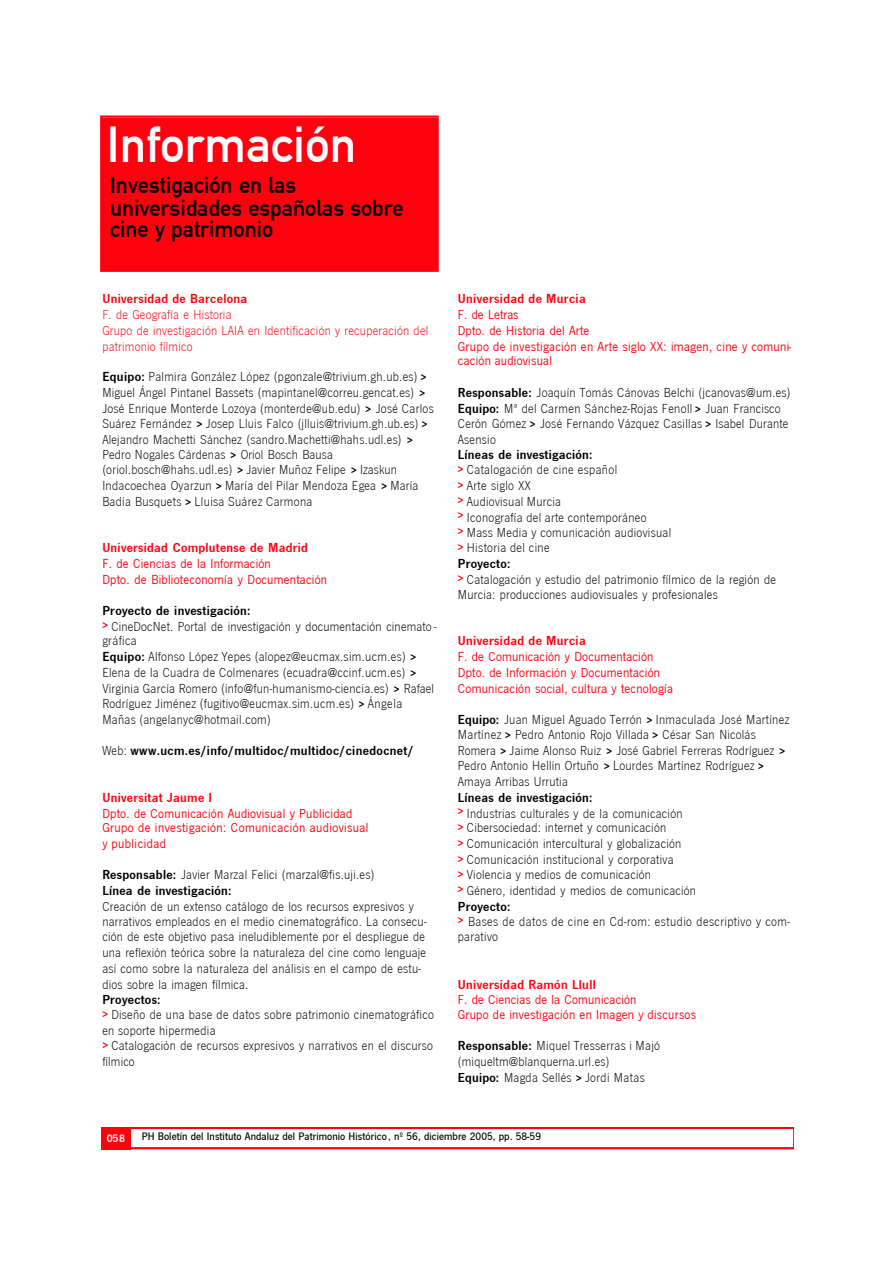
<style>
.page{position:relative;width:894px;height:1263px;background:#fff}
.page>*{position:absolute;margin:0;border:0;box-sizing:border-box;transform-origin:0 0}
.t1{font:49.5px "DIN Mittelschrift";color:#fff}
.t2{font:22.5px/21.9px "DIN Mittelschrift";color:#000}
.t3{font:13.5px/15.6px "News Got T Lig";letter-spacing:.02em;color:#000}
.t4{font:13.5px/15.8px "News Got T";letter-spacing:.02em;color:#ff000f}
.t5{font:700 13.5px "News Got T Dem";letter-spacing:.02em;color:#000}
.t6{font:700 13.5px "News Got T Dem";letter-spacing:.025em;color:#ff000f}
.t7{font:13.5px/15.8px "News Got T Lig";letter-spacing:.02em;color:#ff000f}
.t8{font:11.25px "News Got T Med";letter-spacing:.005em;color:#000}
.t9{font:700 11.25px "News Got T Dem";color:#fff}
.s1{font-family:"News Got T Dem";font-weight:700}
.s2{font-family:"News Got T Dem";font-weight:700;font-size:11.25px}
.s3{font-family:"News Got T Lig";font-weight:400}
.s4{font-family:"News Got T Dem";font-weight:700;font-size:11.25px;color:#ff000f}
</style>
<div class="page">
<svg style="left:130px;top:1127px;width:664px;height:22px"></svg>
<div style="left:101px;top:1127px;width:29px;height:22px;background:#ff000f"></div>
<div style="left:100px;top:116px;width:339px;height:156px;background:#ff000f"></div>
<h1 class="t1" style="left:107px;top:115px;width:251px">Información</h1>
<h2 class="t2" style="left:110px;top:174px;width:295px">Investigación en las universidades españolas sobre cine y patrimonio</h2>
<p class="t6" style="left:102px;top:291px;width:146px">Universidad de Barcelona</p>
<p class="t7" style="left:102px;top:306px;width:327px">F. de Geografía e Historia<br>Grupo de investigación LAIA en Identificación y recuperación del patrimonio fílmico</p>
<p class="t3" style="left:102px;top:368px;width:333px"><span class="s1">Equipo:</span> Palmira González López (pgonzale@trivium.gh.ub.es) <span class="s2">&gt; </span>Miguel Ángel Pintanel Bassets (mapintanel@correu.gencat.es) <span class="s2">&gt; </span>José Enrique Monterde Lozoya (monterde@ub.edu) <span class="s2">&gt;</span> José Carlos Suárez Fernández <span class="s2">&gt;</span> Josep Lluis Falco (jlluis@trivium.gh.ub.es) <span class="s2">&gt; </span>Alejandro Machetti Sánchez (sandro.Machetti@hahs.udl.es) <span class="s2">&gt; </span>Pedro Nogales Cárdenas <span class="s2">&gt;</span> Oriol Bosch Bausa (oriol.bosch@hahs.udl.es) <span class="s2">&gt;</span> Javier Muñoz Felipe <span class="s2">&gt;</span> Izaskun Indacoechea Oyarzun <span class="s2">&gt;</span> María del Pilar Mendoza Egea <span class="s2">&gt;</span> María Badía Busquets <span class="s2">&gt;</span> Lluisa Suárez Carmona</p>
<p class="t6" style="left:102px;top:540px;width:207px">Universidad Complutense de Madrid</p>
<p class="t4" style="left:102px;top:555px;width:226px">F. de Ciencias de la Información<br>Dpto. de Biblioteconomía y Documentación</p>
<p class="t5" style="left:102px;top:603px;width:150px">Proyecto de investigación:</p>
<p class="t3" style="left:102px;top:618px;width:336px"><sup>&gt;</sup> CineDocNet. Portal de investigación y documentación cinemato - gráfica<br><span class="s1">Equipo:</span> Alfonso López Yepes (alopez@eucmax.sim.ucm.es) <span class="s2">&gt; </span>Elena de la Cuadra de Colmenares (ecuadra@ccinf.ucm.es) <span class="s2">&gt; </span>Virginia García Romero (info@fun-humanismo-ciencia.es) <span class="s2">&gt;</span> Rafael Rodríguez Jiménez (fugitivo@eucmax.sim.ucm.es) <span class="s2">&gt;</span> Ángela Mañas (angelanyc@hotmail.com)</p>
<p class="t5" style="left:102px;top:742px;width:313px"><span class="s3">Web:</span> www.ucm.es/info/multidoc/multidoc/cinedocnet/</p>
<p class="t6" style="left:102px;top:789px;width:111px">Universitat Jaume I</p>
<p class="t4" style="left:102px;top:805px;width:268px;line-height:15.1px">Dpto. de Comunicación Audiovisual y Publicidad<br>Grupo de investigación: Comunicación audiovisual y publicidad</p>
<p class="t3" style="left:102px;top:867px;width:273px"><span class="s1">Responsable:</span> Javier Marzal Felici (marzal@fis.uji.es)</p>
<p class="t5" style="left:102px;top:883px;width:131px">Línea de investigación:</p>
<p class="t3" style="left:102px;top:898px;width:326px">Creación de un extenso catálogo de los recursos expresivos y narrativos empleados en el medio cinematográfico. La consecu&shy;ción de este objetivo pasa ineludiblemente por el despliegue de una reflexión teórica sobre la naturaleza del cine como lenguaje así como sobre la naturaleza del análisis en el campo de estu&shy;dios sobre la imagen fílmica.</p>
<p class="t5" style="left:102px;top:992px;width:60px">Proyectos:</p>
<p class="t3" style="left:102px;top:1006px;width:333px"><span class="s4">&gt;</span> Diseño de una base de datos sobre patrimonio cinematográfico en soporte hipermedia<br><span class="s4">&gt;</span> Catalogación de recursos expresivos y narrativos en el discurso fílmico</p>
<p class="t6" style="left:458px;top:291px;width:129px">Universidad de Murcia</p>
<p class="t4" style="left:458px;top:307px;width:335px;line-height:15.3px">F. de Letras<br>Dpto. de Historia del Arte<br>Grupo de investigación en Arte siglo XX: imagen, cine y comuni&shy;cación audiovisual</p>
<p class="t3" style="left:458px;top:384px;width:334px"><span class="s1">Responsable:</span> Joaquín Tomás Cánovas Belchi (jcanovas@um.es)<br><span class="s1">Equipo:</span> Mª del Carmen Sánchez-Rojas Fenoll <span class="s2">&gt;</span> Juan Francisco Cerón Gómez <span class="s2">&gt;</span> José Fernando Vázquez Casillas <span class="s2">&gt;</span> Isabel Durante Asensio</p>
<p class="t5" style="left:458px;top:446px;width:136px">Líneas de investigación:</p>
<p class="t3" style="left:458px;top:462px;width:215px"><span class="s4">&gt;</span> Catalogación de cine español<br><span class="s4">&gt;</span> Arte siglo XX<br><sup>&gt;</sup> Audiovisual Murcia<br><sup>&gt;</sup> Iconografía del arte contemporáneo<br><sup>&gt;</sup> Mass Media y comunicación audiovisual <span class="s4">&gt;</span> Historia del cine</p>
<p class="t5" style="left:458px;top:555px;width:54px">Proyecto:</p>
<p class="t3" style="left:458px;top:571px;width:320px"><span class="s4">&gt;</span> Catalogación y estudio del patrimonio fílmico de la región de<br>Murcia: producciones audiovisuales y profesionales</p>
<p class="t6" style="left:458px;top:633px;width:129px">Universidad de Murcia</p>
<p class="t4" style="left:458px;top:648px;width:217px">F. de Comunicación y Documentación<br>Dpto. de Información y Documentación<br>Comunicación social, cultura y tecnología</p>
<p class="t3" style="left:458px;top:712px;width:333px"><span class="s1">Equipo:</span> Juan Miguel Aguado Terrón <span class="s2">&gt;</span> Inmaculada José Martínez Martínez <span class="s2">&gt;</span> Pedro Antonio Rojo Villada <span class="s2">&gt;</span> César San Nicolás Romera <span class="s2">&gt;</span> Jaime Alonso Ruiz <span class="s2">&gt;</span> José Gabriel Ferreras Rodríguez <span class="s2">&gt; </span>Pedro Antonio Hellín Ortuño <span class="s2">&gt;</span> Lourdes Martínez Rodríguez <span class="s2">&gt; </span>Amaya Arribas Urrutia</p>
<p class="t5" style="left:458px;top:789px;width:136px">Líneas de investigación:</p>
<p class="t3" style="left:458px;top:805px;width:240px"><sup>&gt;</sup> Industrias culturales y de la comunicación<br><span class="s4">&gt;</span> Cibersociedad: internet y comunicación<br><span class="s4">&gt;</span> Comunicación intercultural y globalización<br><span class="s4">&gt;</span> Comunicación institucional y corporativa<br><span class="s4">&gt;</span> Violencia y medios de comunicación<br><sup>&gt;</sup> Género, identidad y medios de comunicación</p>
<p class="t5" style="left:458px;top:899px;width:54px">Proyecto:</p>
<p class="t3" style="left:458px;top:913px;width:334px"><span class="s4">&gt;</span> Bases de datos de cine en Cd-rom: estudio descriptivo y com&shy;parativo</p>
<p class="t6" style="left:458px;top:976px;width:140px">Universidad Ramón Llull</p>
<p class="t4" style="left:458px;top:992px;width:240px;line-height:14.7px">F. de Ciencias de la Comunicación<br>Grupo de investigación en Imagen y discursos</p>
<p class="t3" style="left:458px;top:1038px;width:204px"><span class="s1">Responsable:</span> Miquel Tresserras i Majó (miqueltm@blanquerna.url.es)<br><span class="s1">Equipo:</span> Magda Sellés <span class="s2">&gt;</span> Jordi Matas</p>
<p class="t9" style="left:107px;top:1131px;width:20px">058</p>
<p class="t8" style="left:142px;top:1130px;width:401px">PH Boletín del Instituto Andaluz del Patrimonio Histórico, nº 56, diciembre 2005, pp. 58-59</p>
</div>
